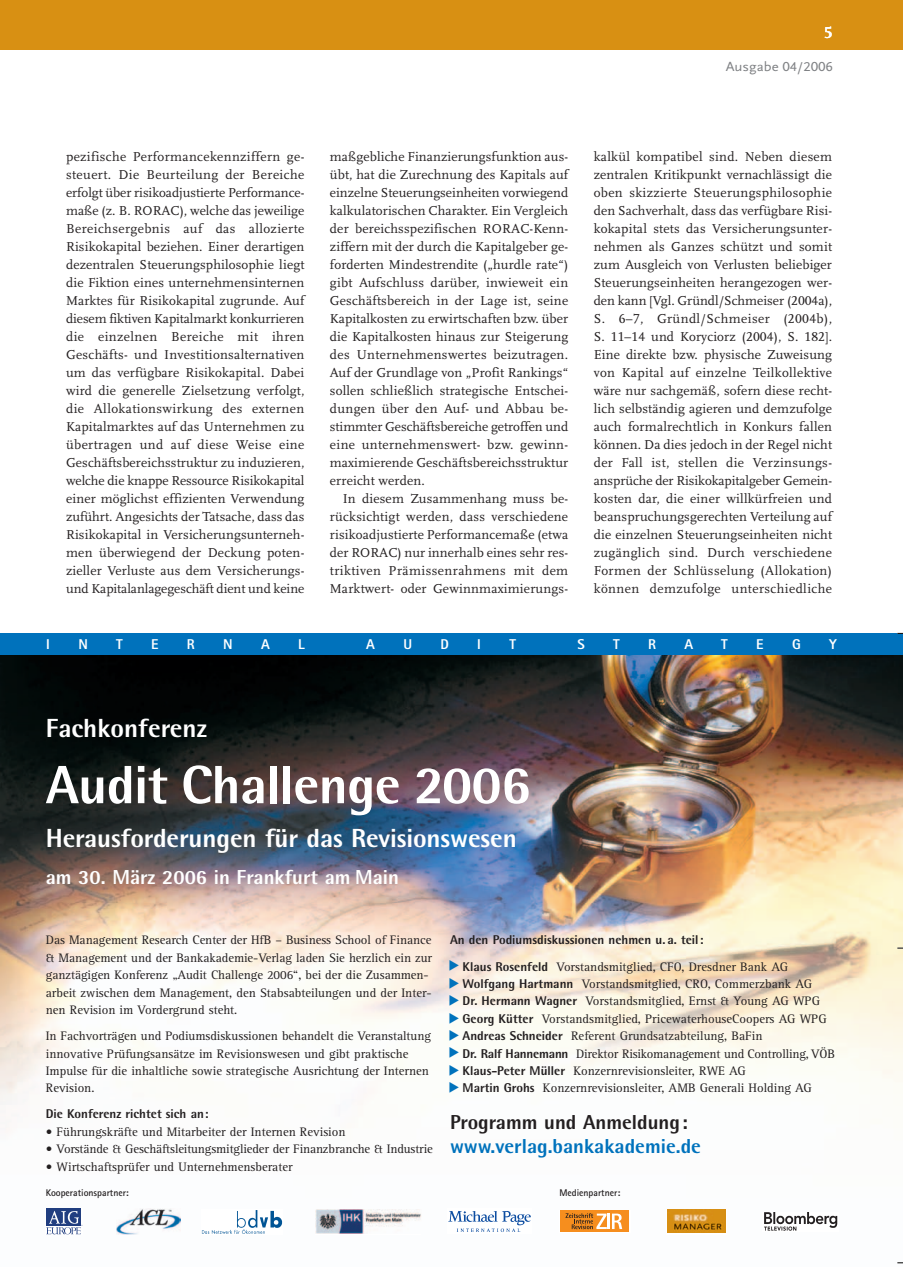
<style>
.page{position:relative;width:903px;height:1267px;background:#fff}
.page>*{position:absolute;margin:0;border:0;box-sizing:border-box;transform-origin:0 0}
.t1{font:800 54px "Rotis Semi Sans";letter-spacing:-.01em;color:#fff}
.t2{font:800 26.25px "Rotis Semi Sans";letter-spacing:-.005em;color:#fff}
.t3{font:800 20.25px "Rotis Semi Sans";color:#fff}
.t4{font:800 20.25px "Rotis Semi Sans";color:#0072bc}
.t5{font:800 20.25px "Rotis Semi Sans";color:#231f20}
.t6{font:700 16.5px "Scala LF";color:#fff;scale:1.1 1}
.t7{font:800 14.25px "Rotis Sans Serif";color:#fff}
.t8{font:13.5px/18px "Scala LF";letter-spacing:.01em;color:#231f20;text-align:justify}
.t9{font:13.5px "Scala Sans LF";color:#808285;scale:1.1 1}
.t10{font:12.75px/17.4px "Rotis Serif";color:#231f20}
.t11{font:800 12.75px "Rotis Semi Sans";color:#231f20}
.t12{font:12px "Zapf Dingbats";color:#0072bc}
.t13{font:700 9.75px "Rotis Sans Serif";color:#231f20}
.s1{font-family:"Rotis Semi Sans";font-weight:800}
</style>
<div class="page">
<img style="left:0;top:0;width:902px;height:1264px">
<p class="t6" style="left:823px;top:26px;width:10px">5</p>
<p class="t9" style="left:725px;top:61px;width:99px">Ausgabe 04/2006</p>
<p class="t8" style="left:66px;top:149px;width:240px">pezifische Performancekennziffern ge&shy;steuert. Die Beurteilung der Bereiche erfolgt über risikoadjustierte Performance&shy;maße (z. B. RORAC), welche das jeweilige Bereichsergebnis auf das allozierte Risikokapital beziehen. Einer derartigen dezentralen Steuerungsphilosophie liegt die Fiktion eines unternehmensinternen Marktes für Risikokapital zugrunde. Auf diesem fiktiven Kapitalmarkt konkurrieren die einzelnen Bereiche mit ihren Geschäfts- und Investitionsalternativen um das verfügbare Risikokapital. Dabei wird die generelle Zielsetzung verfolgt, die Allokationswirkung des externen Kapitalmarktes auf das Unternehmen zu übertragen und auf diese Weise eine Geschäftsbereichsstruktur zu induzieren, welche die knappe Ressource Risikokapital einer möglichst effizienten Verwendung zuführt. Angesichts der Tatsache, dass das Risikokapital in Versicherungsunterneh&shy;men überwiegend der Deckung poten&shy;zieller Verluste aus dem Versicherungs&shy;und Kapitalanlagegeschäft dient und keine</p>
<p class="t8" style="left:330px;top:149px;width:240px">maßgebliche Finanzierungsfunktion aus&shy;übt, hat die Zurechnung des Kapitals auf einzelne Steuerungseinheiten vorwiegend kalkulatorischen Charakter. Ein Vergleich der bereichsspezifischen RORAC-Kenn&shy;ziffern mit der durch die Kapitalgeber ge&shy;forderten Mindestrendite („hurdle rate“) gibt Aufschluss darüber, inwieweit ein Geschäftsbereich in der Lage ist, seine Kapitalkosten zu erwirtschaften bzw. über die Kapitalkosten hinaus zur Steigerung des Unternehmenswertes beizutragen.<br>Auf der Grundlage von „Profit Rankings“ sollen schließlich strategische Entschei&shy;dungen über den Auf- und Abbau be&shy;stimmter Geschäftsbereiche getroffen und eine unternehmenswert- bzw. gewinn&shy;maximierende Geschäftsbereichsstruktur erreicht werden.</p>
<p class="t8" style="left:330px;top:491px;width:240px;text-indent:13px">In diesem Zusammenhang muss be&shy;rücksichtigt werden, dass verschiedene risikoadjustierte Performancemaße (etwa der RORAC) nur innerhalb eines sehr res&shy;triktiven Prämissenrahmens mit dem Marktwert- oder Gewinnmaximierungs-</p>
<p class="t8" style="left:593px;top:149px;width:240px">kalkül kompatibel sind. Neben diesem zentralen Kritikpunkt vernachlässigt die oben skizzierte Steuerungsphilosophie den Sachverhalt, dass das verfügbare Risi&shy;kokapital stets das Versicherungsunter&shy;nehmen als Ganzes schützt und somit zum Ausgleich von Verlusten beliebiger Steuerungseinheiten herangezogen wer&shy;den kann [Vgl. Gründl/Schmeiser (2004a), S. 6–7, Gründl/Schmeiser (2004b), S. 11–14 und Koryciorz (2004), S. 182].<br>Eine direkte bzw. physische Zuweisung von Kapital auf einzelne Teilkollektive wäre nur sachgemäß, sofern diese recht&shy;lich selbständig agieren und demzufolge auch formalrechtlich in Konkurs fallen können. Da dies jedoch in der Regel nicht der Fall ist, stellen die Verzinsungs&shy;ansprüche der Risikokapitalgeber Gemein&shy;kosten dar, die einer willkürfreien und beanspruchungsgerechten Verteilung auf die einzelnen Steuerungseinheiten nicht zugänglich sind. Durch verschiedene Formen der Schlüsselung (Allokation) können demzufolge unterschiedliche</p>
<p class="t7" style="left:46px;top:639px;width:5px">I</p>
<p class="t7" style="left:78px;top:639px;width:11px">N</p>
<p class="t7" style="left:116px;top:639px;width:8px">T</p>
<p class="t7" style="left:151px;top:639px;width:9px">E</p>
<p class="t7" style="left:187px;top:639px;width:9px">R</p>
<p class="t7" style="left:223px;top:639px;width:11px">N</p>
<p class="t7" style="left:261px;top:639px;width:10px">A</p>
<p class="t7" style="left:298px;top:639px;width:8px">L</p>
<p class="t7" style="left:366px;top:639px;width:10px">A</p>
<p class="t7" style="left:403px;top:639px;width:10px">U</p>
<p class="t7" style="left:440px;top:639px;width:10px">D</p>
<p class="t7" style="left:477px;top:639px;width:5px">I</p>
<p class="t7" style="left:509px;top:639px;width:8px">T</p>
<p class="t7" style="left:577px;top:639px;width:9px">S</p>
<p class="t7" style="left:613px;top:639px;width:8px">T</p>
<p class="t7" style="left:648px;top:639px;width:9px">R</p>
<p class="t7" style="left:684px;top:639px;width:10px">A</p>
<p class="t7" style="left:721px;top:639px;width:8px">T</p>
<p class="t7" style="left:756px;top:639px;width:9px">E</p>
<p class="t7" style="left:791px;top:639px;width:10px">G</p>
<p class="t7" style="left:828px;top:639px;width:9px">Y</p>
<h2 class="t2" style="left:46px;top:719px;width:163px">Fachkonferenz</h2>
<h1 class="t1" style="left:46px;top:766px;width:486px">Audit Challenge 2006</h1>
<h2 class="t2" style="left:46px;top:828px;width:472px">Herausforderungen für das Revisionswesen</h2>
<h3 class="t3" style="left:46px;top:870px;width:354px">am 30. März 2006 in Frankfurt am Main</h3>
<p class="t10" style="left:46px;top:932px;width:387px">Das Management Research Center der HfB – Business School of Finance &amp; Management und der Bankakademie-Verlag laden Sie herzlich ein zur ganztägigen Konferenz „Audit Challenge 2006“, bei der die Zusammen&shy;arbeit zwischen dem Management, den Stabsabteilungen und der Inter&shy;nen Revision im Vordergrund steht.</p>
<p class="t10" style="left:46px;top:1028px;width:386px">In Fachvorträgen und Podiumsdiskussionen behandelt die Veranstaltung innovative Prüfungsansätze im Revisionswesen und gibt praktische Impulse für die inhaltliche sowie strategische Ausrichtung der Internen Revision.</p>
<p class="t11" style="left:46px;top:1109px;width:164px">Die Konferenz richtet sich an:</p>
<p class="t10" style="left:46px;top:1124px;width:301px">• Führungskräfte und Mitarbeiter der Internen Revision</p>
<p class="t10" style="left:46px;top:1141px;width:388px">• Vorstände &amp; Geschäftsleitungsmitglieder der Finanzbranche &amp; Industrie</p>
<p class="t10" style="left:46px;top:1159px;width:248px">• Wirtschaftsprüfer und Unternehmensberater</p>
<p class="t11" style="left:450px;top:935px;width:255px">An den Podiumsdiskussionen nehmen u. a. teil:</p>
<p class="t10" style="left:462px;top:959px;width:374px"><span class="s1">Klaus Rosenfeld</span> Vorstandsmitglied, CFO, Dresdner Bank AG <span class="s1">Wolfgang Hartmann</span> Vorstandsmitglied, CRO, Commerzbank AG<br><span class="s1">Dr. Hermann Wagner</span> Vorstandsmitglied, Ernst &amp; Young AG WPG <span class="s1">Georg Kütter</span> Vorstandsmitglied, PricewaterhouseCoopers AG WPG <span class="s1">Andreas Schneider</span> Referent Grundsatzabteilung, BaFin<br><span class="s1">Dr. Ralf Hannemann</span> Direktor Risikomanagement und Controlling, VÖB <span class="s1">Klaus-Peter Müller</span> Konzernrevisionsleiter, RWE AG<br><span class="s1">Martin Grohs</span> Konzernrevisionsleiter, AMB Generali Holding AG</p>
<h3 class="t5" style="left:450px;top:1115px;width:239px">Programm und Anmeldung:</h3>
<h3 class="t4" style="left:450px;top:1139px;width:252px">www.verlag.bankakademie.de</h3>
<p class="t12" style="left:458px;top:960px;width:134px;rotate:90deg">▲▲▲▲▲▲▲▲</p>
<p class="t13" style="left:46px;top:1189px;width:85px">Kooperationspartner:</p>
<p class="t13" style="left:559px;top:1189px;width:62px">Medienpartner:</p>
</div>
